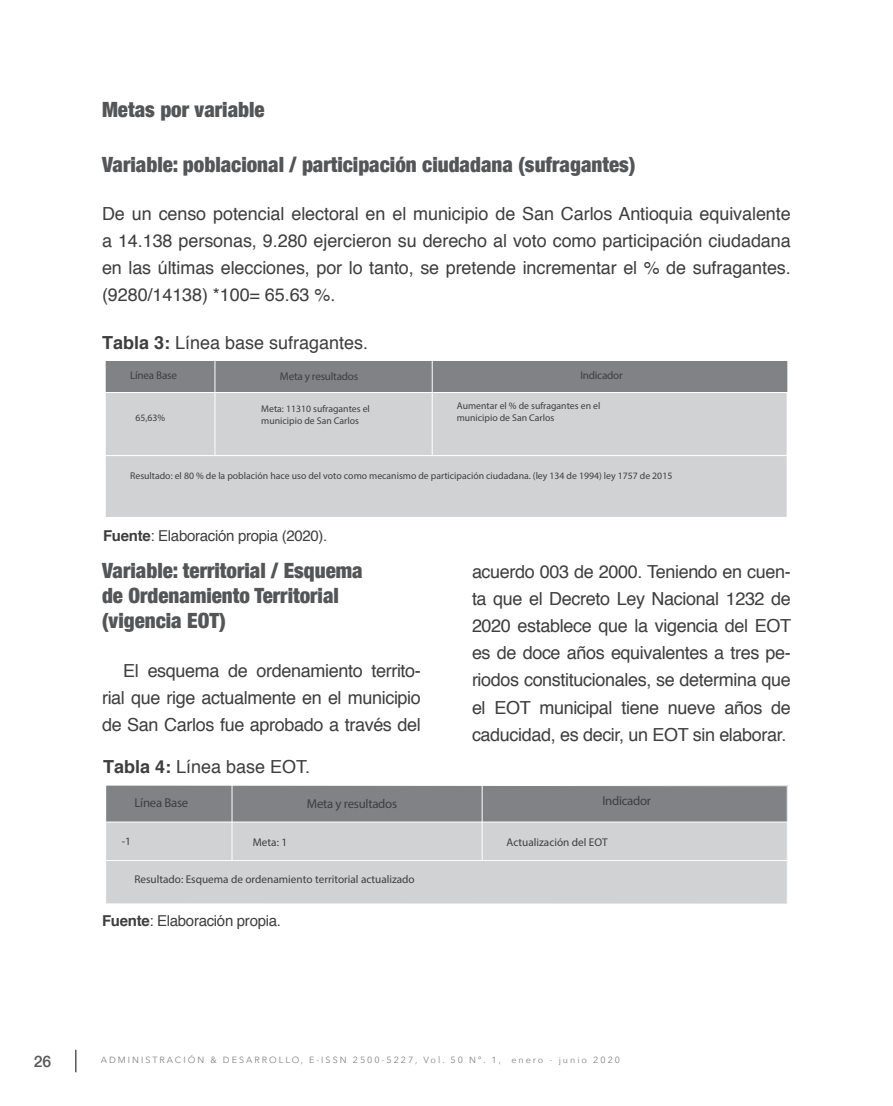
<style>
.page{position:relative;width:893px;height:1106px;background:#fff}
.page>*{position:absolute;margin:0;border:0;box-sizing:border-box;transform-origin:0 0}
.TITULO{font:900 condensed 21px/25.2px "Helvetica Neue LT Com";color:#545557}
.párrafo_normal{font:900 condensed 21px "Helvetica Neue LT Com";color:#545557}
.párrafo_normal-2{font:18px/27px "Helvetica";letter-spacing:-.02em;color:#3e3e3f;text-align:justify}
.párrafo_despues_T{font:18px/27px "Helvetica";letter-spacing:-.005em;color:#3e3e3f;text-align:justify}
.Título_Tabla_Figura{font:18px "Helvetica";color:#3e3e3f}
.t1{font:500 15.75px "Helvetica Neue LT Com";color:#57585a}
.Texto_fuente{font:15px "Helvetica";letter-spacing:-.02em;color:#3e3e3f}
.t2{font:700 12.9px "Helvetica Neue";letter-spacing:-.02em;color:#3e3e3f}
.t3{font:11.25px "Helvetica Neue";color:#3e3e3f}
.t4{font:700 11.1px "Helvetica Neue";letter-spacing:-.02em;color:#3e3e3f}
.t5{font:9.75px/11.7px "Helvetica Neue";color:#3e3e3f}
.t6{font:9px "Avenir Next";letter-spacing:.22em;color:#808285}
.s1{font-weight:700}
</style>
<div class="page">
<hr style="left:75px;top:1049px;width:2px;height:23px;background:#57585a">
<div style="left:106px;top:393px;width:681px;height:124px;background:#d1d2d4"></div>
<div style="left:105px;top:361px;width:683px;height:31px;background:#808285"></div>
<hr style="left:215px;top:360px;width:1px;height:96px;background:#fff">
<hr style="left:432px;top:360px;width:1px;height:96px;background:#fff">
<hr style="left:105px;top:455px;width:683px;height:1px;background:#fff">
<hr style="left:105px;top:360px;width:1px;height:158px;background:#fff">
<hr style="left:787px;top:360px;width:1px;height:159px;background:#fff">
<div style="left:106px;top:822px;width:681px;height:81px;background:#d1d2d4"></div>
<div style="left:106px;top:785px;width:682px;height:37px;background:#808285"></div>
<hr style="left:232px;top:784px;width:1px;height:76px;background:#fff">
<hr style="left:482px;top:784px;width:1px;height:76px;background:#fff">
<hr style="left:106px;top:821px;width:681px;height:1px;background:#fff">
<hr style="left:106px;top:860px;width:682px;height:1px;background:#fff">
<hr style="left:787px;top:785px;width:1px;height:119px;background:#fff">
<svg style="left:106px;top:785px;width:682px;height:1px"></svg>
<p class="párrafo_normal" style="left:102px;top:97px;width:164px">Metas por variable</p>
<p class="TITULO" style="left:102px;top:152px;width:535px">Variable: poblacional / participación ciudadana (sufragantes)</p>
<p class="párrafo_despues_T" style="left:102px;top:201px;width:690px">De un censo potencial electoral en el municipio de San Carlos Antioquia equivalente a 14.138 personas, 9.280 ejercieron su derecho al voto como participación ciudadana en las últimas elecciones, por lo tanto, se pretende incrementar el % de sufragantes. (9280/14138) *100= 65.63 %.</p>
<p class="Título_Tabla_Figura" style="left:102px;top:329px;width:268px"><span class="s1">Tabla 3:</span> Línea base sufragantes.</p>
<p class="t4" style="left:130px;top:368px;width:48px">Línea Base</p>
<p class="t4" style="left:280px;top:369px;width:80px">Meta y resultados</p>
<p class="t4" style="left:580px;top:369px;width:44px">Indicador</p>
<p class="t5" style="left:261px;top:402px;width:110px">Meta: 11310 sufragantes el municipio de San Carlos</p>
<p class="t5" style="left:457px;top:400px;width:145px">Aumentar el % de sufragantes en el municipio de San Carlos</p>
<p class="t5" style="left:135px;top:411px;width:31px">65,63%</p>
<p class="t5" style="left:130px;top:470px;width:544px">Resultado: el 80 % de la población hace uso del voto como mecanismo de participación ciudadana. (ley 134 de 1994) ley 1757 de 2015</p>
<p class="Texto_fuente" style="left:103px;top:524px;width:226px"><span class="s1">Fuente</span>: Elaboración propia (2020).</p>
<p class="TITULO" style="left:102px;top:557px;width:262px">Variable: territorial / Esquema</p>
<p class="TITULO" style="left:102px;top:583px;width:238px">de Ordenamiento Territorial (vigencia EOT)</p>
<p class="párrafo_normal-2" style="left:102px;top:657px;width:320px;text-indent:21px">El esquema de ordenamiento territo&shy;rial que rige actualmente en el municipio de San Carlos fue aprobado a través del</p>
<p class="Título_Tabla_Figura" style="left:103px;top:752px;width:209px"><span class="s1">Tabla 4:</span> Línea base EOT.</p>
<p class="párrafo_normal-2" style="left:472px;top:559px;width:321px">acuerdo 003 de 2000. Teniendo en cuen&shy;ta que el Decreto Ley Nacional 1232 de 2020 establece que la vigencia del EOT es de doce años equivalentes a tres pe&shy;riodos constitucionales, se determina que el EOT municipal tiene nueve años de caducidad, es decir, un EOT sin elaborar.</p>
<p class="t2" style="left:134px;top:794px;width:55px">Línea Base</p>
<p class="t2" style="left:307px;top:795px;width:92px">Meta y resultados</p>
<p class="t2" style="left:602px;top:792px;width:50px">Indicador</p>
<p class="t3" style="left:253px;top:835px;width:36px">Meta: 1</p>
<p class="t3" style="left:507px;top:835px;width:103px">Actualización del EOT</p>
<p class="t3" style="left:134px;top:872px;width:282px">Resultado: Esquema de ordenamiento territorial actualizado</p>
<p class="t3" style="left:122px;top:834px;width:11px">-1</p>
<p class="Texto_fuente" style="left:102px;top:909px;width:180px"><span class="s1">Fuente</span>: Elaboración propia.</p>
<p class="t1" style="left:34px;top:1051px;width:19px">26</p>
<p class="t6" style="left:101px;top:1051px;width:521px">ADMINISTRACIÓN &amp; DESARROLLO, E-ISSN 2500-5227, Vol. 50 Nº. 1, enero - junio 2020</p>
</div>
